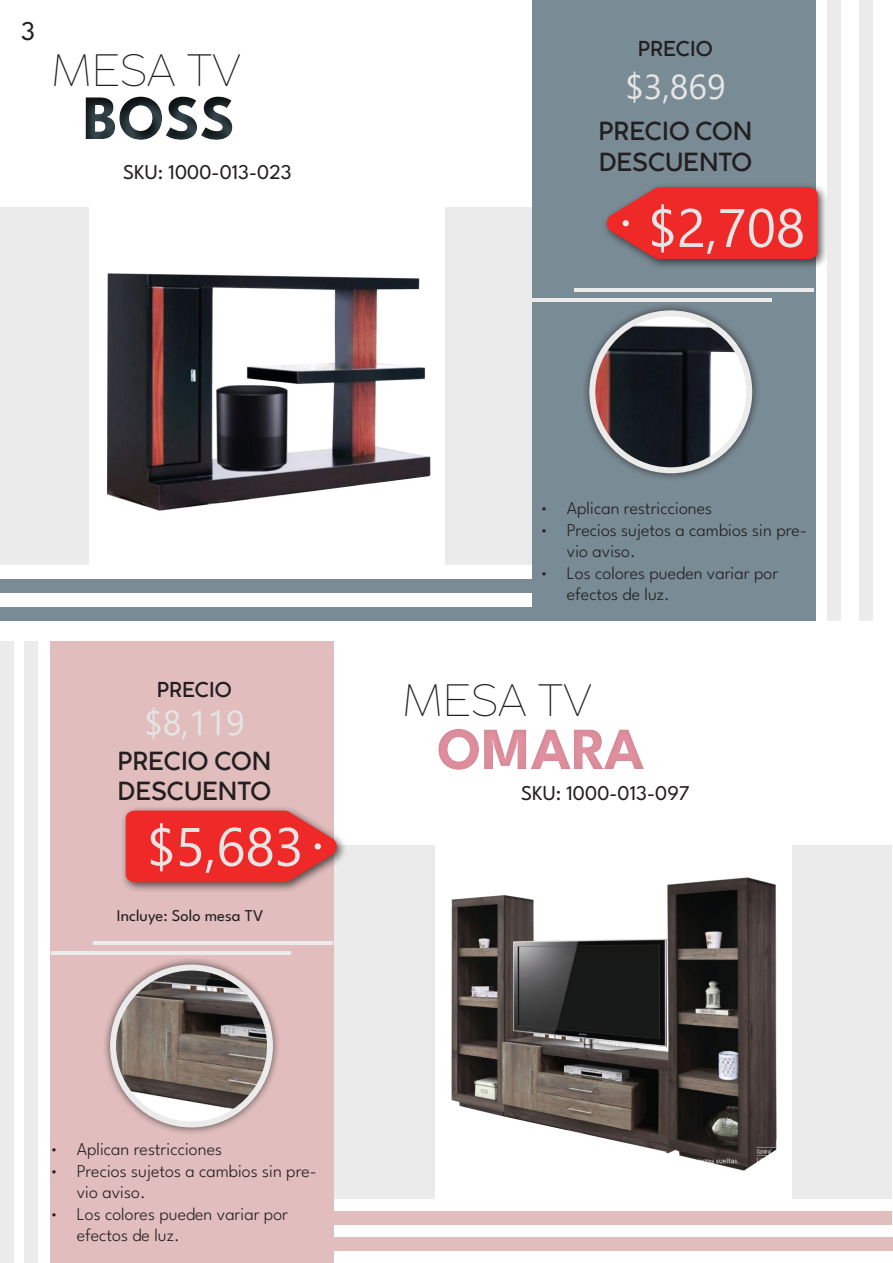
<style>
.page{position:relative;width:893px;height:1263px;background:#fff}
.page>*{position:absolute;margin:0;border:0;box-sizing:border-box;transform-origin:0 0}
.t1{font:700 63px "League Spartan";color:#3f555c}
.t2{font:700 60px "League Spartan";color:#e593a2}
.t3{font:54px "Segoe UI";color:#e5e5e5}
.t4{font:100 42px "Cocogoose Pro Trial";color:#231f20}
.t5{font:34.5px "Segoe UI";color:#e5e5e5}
.t6{font:27px "League Spartan";color:#231f20}
.t7{font:500 25.5px "Cocogoose Classic Trial";color:#231f20}
.t8{font:21px "League Spartan";color:#231f20}
.t9{font:500 21px "Cocogoose Classic Trial";color:#231f20}
.t10{font:300 18px/21.6px "League Spartan";color:#231f20}
.t11{font:16.5px "League Spartan";color:#231f20}
</style>
<div class="page">
<div style="left:0;top:208px;width:539px;height:357px;background:#ebebeb"></div>
<div style="left:532px;top:0;width:284px;height:620px;background:#798b95"></div>
<div style="left:50px;top:641px;width:283px;height:622px;background:#e1bdbd"></div>
<div style="left:335px;top:845px;width:557px;height:354px;background:#ebebeb"></div>
<div style="left:827px;top:0;width:13px;height:621px;background:#ebebeb"></div>
<div style="left:0;top:642px;width:13px;height:621px;background:#ebebeb"></div>
<div style="left:24px;top:642px;width:14px;height:621px;background:#ebebeb"></div>
<div style="left:0;top:579px;width:622px;height:14px;background:#798b95"></div>
<div style="left:0;top:607px;width:622px;height:13px;background:#798b95"></div>
<div style="left:267px;top:1211px;width:625px;height:14px;background:#e1bdbd"></div>
<div style="left:267px;top:1237px;width:626px;height:14px;background:#e1bdbd"></div>
<div style="left:859px;top:0;width:13px;height:621px;background:#ebebeb"></div>
<hr style="left:532px;top:298px;width:240px;height:3px;background:#ebebeb">
<hr style="left:574px;top:288px;width:240px;height:3px;background:#ebebeb">
<hr style="left:51px;top:951px;width:240px;height:3px;background:#ebebeb">
<hr style="left:93px;top:941px;width:240px;height:3px;background:#ebebeb">
<img style="left:89px;top:208px;width:356px;height:357px">
<div style="left:581px;top:302px;width:179px;height:179px;background:#231f20;opacity:.75"></div>
<img style="left:592px;top:313px;width:157px;height:157px;border-radius:78px">
<div style="left:589px;top:310px;width:163px;height:163px;border:6px solid #ebebeb;border-radius:50%"></div>
<div style="left:102px;top:956px;width:179px;height:179px;background:#231f20;opacity:.75"></div>
<img style="left:113px;top:967px;width:157px;height:157px;border-radius:78px">
<div style="left:110px;top:964px;width:163px;height:163px;border:6px solid #ebebeb;border-radius:50%"></div>
<img style="left:436px;top:845px;width:355px;height:354px">
<div style="left:602px;top:182px;width:227px;height:88px;background:#231f20;opacity:.75"></div>
<svg style="left:605px;top:187px;width:213px;height:72px;background:#df3434"></svg>
<div style="left:120px;top:805px;width:228px;height:88px;background:#231f20;opacity:.75"></div>
<svg style="left:126px;top:810px;width:212px;height:72px;background:#e93837"></svg>
<div style="left:74px;top:68px;width:238px;height:89px;background:#231f20;opacity:.91"></div>
<h3 class="t6" style="left:21px;top:10px;width:15px">3</h3>
<p class="t4" style="left:52px;top:47px;width:190px">MESA TV</p>
<h1 class="t1" style="left:83px;top:68px;width:154px">BOSS</h1>
<p class="t8" style="left:123px;top:156px;width:170px">SKU: 1000-013-023</p>
<p class="t9" style="left:638px;top:34px;width:77px">PRECIO</p>
<p class="t5" style="left:625px;top:54px;width:102px">$3,869</p>
<p class="t7" style="left:599px;top:112px;width:155px">PRECIO CON</p>
<p class="t7" style="left:599px;top:143px;width:155px">DESCUENTO</p>
<p class="t3" style="left:648px;top:177px;width:159px">$2,708</p>
<p class="t9" style="left:157px;top:674px;width:77px">PRECIO</p>
<p class="t5" style="left:144px;top:690px;width:102px">$8,119</p>
<p class="t7" style="left:118px;top:742px;width:155px">PRECIO CON</p>
<p class="t7" style="left:118px;top:772px;width:155px">DESCUENTO</p>
<p class="t3" style="left:146px;top:796px;width:159px">$5,683</p>
<p class="t11" style="left:117px;top:903px;width:148px">Incluye: Solo mesa TV</p>
<p class="t10" style="left:50px;top:1136px;width:174px">• Aplican restricciones</p>
<p class="t10" style="left:77px;top:1158px;width:242px;text-indent:-27px">• Precios sujetos a cambios sin pre&shy;vio aviso.</p>
<p class="t10" style="left:77px;top:1201px;width:213px;text-indent:-27px">• Los colores pueden variar por efectos de luz.</p>
<p class="t10" style="left:540px;top:496px;width:174px">• Aplican restricciones</p>
<p class="t10" style="left:567px;top:517px;width:242px;text-indent:-27px">• Precios sujetos a cambios sin pre&shy;vio aviso.</p>
<p class="t10" style="left:567px;top:560px;width:213px;text-indent:-27px">• Los colores pueden variar por efectos de luz.</p>
<p class="t4" style="left:403px;top:677px;width:190px">MESA TV</p>
<h2 class="t2" style="left:437px;top:702px;width:209px">OMARA</h2>
<p class="t8" style="left:521px;top:777px;width:170px">SKU: 1000-013-097</p>
</div>
